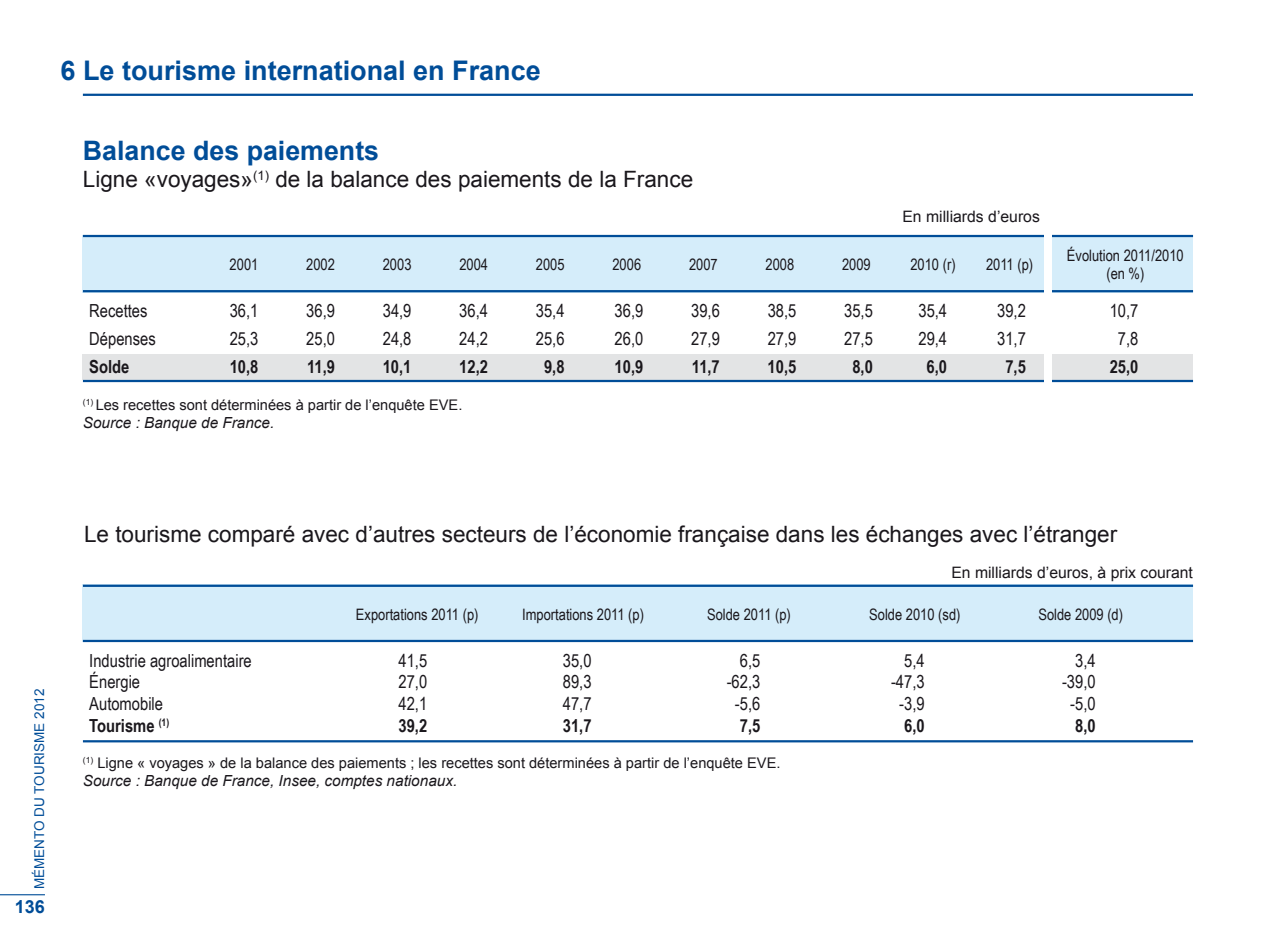
<style>
.page{position:relative;width:1276px;height:951px;background:#fff}
.page>*{position:absolute;margin:0;border:0;box-sizing:border-box;transform-origin:0 0}
.t1{font:700 27px "Arial";color:#004d98}
.t2{font:700 26.78px "Arial";color:#004d98}
.t3{font:22.5px "Arial";color:#1a171c}
.t4{font:18px "Arial Narrow";color:#1a171c}
.t5{font:700 18px "Arial Narrow";color:#1a171c}
.t6{font:700 18px "Arial";color:#004d98}
.t7{font:15.75px/18px "Arial Narrow";color:#1a171c;text-align:center}
.t8{font:15.75px "Arial";color:#1a171c}
.t9{font:italic 15.3px "Arial";color:#1a171c}
.t10{font:14.62px "Arial";color:#1a171c}
.t11{font:13.5px "Arial";color:#004d98}
</style>
<div class="page">
<hr style="left:0;top:894px;width:45px;height:1px;background:#004d98">
<hr style="left:83px;top:94px;width:1110px;height:2px;background:#004d98">
<div style="left:83px;top:235px;width:1110px;height:57px;background:#d5edfa"></div>
<hr style="left:83px;top:235px;width:1110px;height:2px;background:#004d98">
<hr style="left:83px;top:290px;width:1110px;height:2px;background:#004d98">
<div style="left:83px;top:584px;width:1110px;height:58px;background:#d5edfa"></div>
<hr style="left:83px;top:584px;width:1110px;height:2px;background:#004d98">
<hr style="left:83px;top:639px;width:1110px;height:3px;background:#004d98">
<div style="left:83px;top:354px;width:1110px;height:26px;background:#e3e4e5"></div>
<hr style="left:83px;top:380px;width:1110px;height:2px;background:#004d98">
<hr style="left:83px;top:740px;width:1110px;height:2px;background:#004d98">
<div style="left:1043px;top:230px;width:8px;height:165px;background:#fff"></div>
<h1 class="t1" style="left:61px;top:53px;width:482px">6 Le tourisme international en France</h1>
<h2 class="t2" style="left:83px;top:133px;width:298px">Balance des paiements</h2>
<p class="t3" style="left:83px;top:164px;width:612px">Ligne «voyages»<sup>(1)</sup> de la balance des paiements de la France</p>
<p class="t8" style="left:902px;top:206px;width:139px">En milliards d’euros</p>
<p class="t7" style="left:230px;top:255px;width:30px">2001</p>
<p class="t7" style="left:306px;top:255px;width:30px">2002</p>
<p class="t7" style="left:383px;top:255px;width:30px">2003</p>
<p class="t7" style="left:459px;top:255px;width:30px">2004</p>
<p class="t7" style="left:536px;top:255px;width:30px">2005</p>
<p class="t7" style="left:612px;top:255px;width:30px">2006</p>
<p class="t7" style="left:689px;top:255px;width:30px">2007</p>
<p class="t7" style="left:765px;top:255px;width:30px">2008</p>
<p class="t7" style="left:842px;top:255px;width:30px">2009</p>
<p class="t7" style="left:910px;top:255px;width:47px">2010 (r)</p>
<p class="t7" style="left:986px;top:255px;width:49px">2011 (p)</p>
<p class="t7" style="left:1067px;top:246px;width:118px">Évolution 2011/2010 (en %)</p>
<p class="t4" style="left:89px;top:297px;width:60px">Recettes</p>
<p class="t4" style="left:230px;top:297px;width:30px">36,1</p>
<p class="t4" style="left:306px;top:297px;width:30px">36,9</p>
<p class="t4" style="left:383px;top:297px;width:30px">34,9</p>
<p class="t4" style="left:459px;top:297px;width:30px">36,4</p>
<p class="t4" style="left:536px;top:297px;width:30px">35,4</p>
<p class="t4" style="left:614px;top:297px;width:30px">36,9</p>
<p class="t4" style="left:691px;top:297px;width:30px">39,6</p>
<p class="t4" style="left:767px;top:297px;width:30px">38,5</p>
<p class="t4" style="left:844px;top:297px;width:30px">35,5</p>
<p class="t4" style="left:918px;top:297px;width:30px">35,4</p>
<p class="t4" style="left:997px;top:297px;width:30px">39,2</p>
<p class="t4" style="left:1109px;top:297px;width:30px">10,7</p>
<p class="t4" style="left:89px;top:325px;width:68px">Dépenses</p>
<p class="t4" style="left:230px;top:325px;width:30px">25,3</p>
<p class="t4" style="left:306px;top:325px;width:30px">25,0</p>
<p class="t4" style="left:383px;top:325px;width:30px">24,8</p>
<p class="t4" style="left:459px;top:325px;width:30px">24,2</p>
<p class="t4" style="left:536px;top:325px;width:30px">25,6</p>
<p class="t4" style="left:614px;top:325px;width:30px">26,0</p>
<p class="t4" style="left:691px;top:325px;width:30px">27,9</p>
<p class="t4" style="left:767px;top:325px;width:30px">27,9</p>
<p class="t4" style="left:844px;top:325px;width:30px">27,5</p>
<p class="t4" style="left:918px;top:325px;width:30px">29,4</p>
<p class="t4" style="left:997px;top:325px;width:30px">31,7</p>
<p class="t4" style="left:1118px;top:325px;width:22px">7,8</p>
<p class="t5" style="left:89px;top:353px;width:42px">Solde</p>
<p class="t5" style="left:230px;top:353px;width:30px">10,8</p>
<p class="t5" style="left:307px;top:353px;width:29px">11,9</p>
<p class="t5" style="left:383px;top:353px;width:30px">10,1</p>
<p class="t5" style="left:459px;top:353px;width:30px">12,2</p>
<p class="t5" style="left:544px;top:353px;width:22px">9,8</p>
<p class="t5" style="left:614px;top:353px;width:30px">10,9</p>
<p class="t5" style="left:692px;top:353px;width:29px">11,7</p>
<p class="t5" style="left:767px;top:353px;width:30px">10,5</p>
<p class="t5" style="left:852px;top:353px;width:22px">8,0</p>
<p class="t5" style="left:926px;top:353px;width:22px">6,0</p>
<p class="t5" style="left:1005px;top:353px;width:22px">7,5</p>
<p class="t5" style="left:1109px;top:353px;width:30px">25,0</p>
<p class="t10" style="left:83px;top:395px;width:381px"><sup>(1)</sup> Les recettes sont déterminées à partir de l’enquête EVE.</p>
<p class="t9" style="left:83px;top:412px;width:193px">Source : Banque de France.</p>
<p class="t11" style="left:30px;top:889px;width:202px;rotate:-90deg">mémento du tourisme 2012</p>
<p class="t6" style="left:15px;top:894px;width:32px">136</p>
<p class="t3" style="left:84px;top:519px;width:1035px">Le tourisme comparé avec d’autres secteurs de l’économie française dans les échanges avec l’étranger</p>
<p class="t8" style="left:951px;top:562px;width:243px">En milliards d’euros, à prix courant</p>
<p class="t7" style="left:356px;top:604px;width:124px">Exportations 2011 (p)</p>
<p class="t7" style="left:522px;top:604px;width:123px">Importations 2011 (p)</p>
<p class="t7" style="left:707px;top:604px;width:85px">Solde 2011 (p)</p>
<p class="t7" style="left:869px;top:604px;width:93px">Solde 2010 (sd)</p>
<p class="t7" style="left:1038px;top:604px;width:86px">Solde 2009 (d)</p>
<p class="t4" style="left:89px;top:647px;width:164px">Industrie agroalimentaire</p>
<p class="t4" style="left:398px;top:647px;width:30px">41,5</p>
<p class="t4" style="left:563px;top:647px;width:30px">35,0</p>
<p class="t4" style="left:740px;top:647px;width:22px">6,5</p>
<p class="t4" style="left:904px;top:647px;width:22px">5,4</p>
<p class="t4" style="left:1075px;top:647px;width:22px">3,4</p>
<p class="t4" style="left:89px;top:668px;width:52px">Énergie</p>
<p class="t4" style="left:398px;top:668px;width:30px">27,0</p>
<p class="t4" style="left:563px;top:668px;width:30px">89,3</p>
<p class="t4" style="left:726px;top:668px;width:35px">-62,3</p>
<p class="t4" style="left:891px;top:668px;width:35px">-47,3</p>
<p class="t4" style="left:1062px;top:668px;width:35px">-39,0</p>
<p class="t4" style="left:89px;top:690px;width:75px">Automobile</p>
<p class="t4" style="left:398px;top:690px;width:30px">42,1</p>
<p class="t4" style="left:563px;top:690px;width:30px">47,7</p>
<p class="t4" style="left:735px;top:690px;width:27px">-5,6</p>
<p class="t4" style="left:899px;top:690px;width:27px">-3,9</p>
<p class="t4" style="left:1070px;top:690px;width:27px">-5,0</p>
<p class="t5" style="left:89px;top:711px;width:81px">Tourisme <sup>(1)</sup></p>
<p class="t5" style="left:398px;top:711px;width:30px">39,2</p>
<p class="t5" style="left:563px;top:711px;width:30px">31,7</p>
<p class="t5" style="left:740px;top:711px;width:22px">7,5</p>
<p class="t5" style="left:904px;top:711px;width:22px">6,0</p>
<p class="t5" style="left:1075px;top:711px;width:22px">8,0</p>
<p class="t10" style="left:83px;top:752px;width:699px"><sup>(1)</sup> Ligne « voyages » de la balance des paiements ; les recettes sont déterminées à partir de l’enquête EVE.</p>
<p class="t9" style="left:83px;top:770px;width:376px">Source : Banque de France, Insee, comptes nationaux.</p>
</div>
